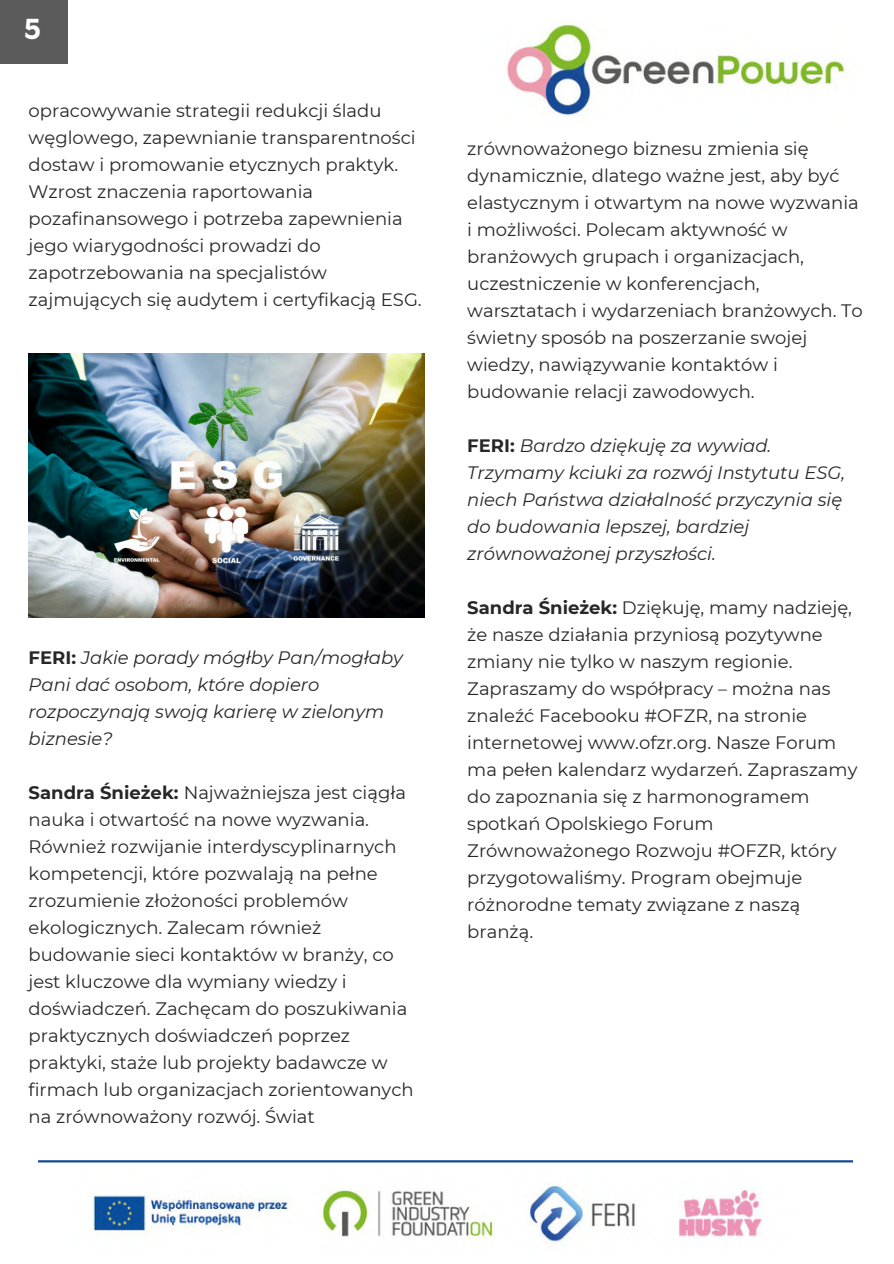
<style>
.page{position:relative;width:894px;height:1264px;background:#fff}
.page>*{position:absolute;margin:0;border:0;box-sizing:border-box;transform-origin:0 0}
.t1{font:700 27px "Now";color:#fff}
.t2{font:18px/27px "Montserrat";color:#272727}
.t3{font:italic 18px/27px "Montserrat";color:#272727}
.s1{font-weight:700;font-style:normal}
.s2{font-weight:700}
</style>
<div class="page">
<hr style="left:38px;top:1160px;width:814px;height:2px;background:#134c94">
<div style="left:0;top:0;width:68px;height:63px;background:#5b5b5b"></div>
<img style="left:507px;top:24px;width:340px;height:91px">
<img style="left:92px;top:1185px;width:670px;height:57px">
<img style="left:29px;top:353px;width:396px;height:265px">
<h1 class="t1" style="left:24px;top:15px;width:19px">5</h1>
<h1 class="t2" style="left:29px;top:97px;width:394px">opracowywanie strategii redukcji śladu węglowego, zapewnianie transparentności dostaw i promowanie etycznych praktyk.<br>Wzrost znaczenia raportowania pozafinansowego i potrzeba zapewnienia jego wiarygodności prowadzi do zapotrzebowania na specjalistów zajmujących się audytem i certyfikacją ESG.</h1>
<h1 class="t3" style="left:29px;top:644px;width:376px"><span class="s1">FERI:</span> Jakie porady mógłby Pan/mogłaby<br>Pani dać osobom, które dopiero rozpoczynają swoją karierę w zielonym biznesie?</h1>
<p class="t2" style="left:29px;top:779px;width:386px"><span class="s2">Sandra Śnieżek:</span> Najważniejsza jest ciągła nauka i otwartość na nowe wyzwania.<br>Również rozwijanie interdyscyplinarnych kompetencji, które pozwalają na pełne zrozumienie złożoności problemów ekologicznych. Zalecam również budowanie sieci kontaktów w branży, co jest kluczowe dla wymiany wiedzy i doświadczeń. Zachęcam do poszukiwania praktycznych doświadczeń poprzez praktyki, staże lub projekty badawcze w firmach lub organizacjach zorientowanych na zrównoważony rozwój. Świat</p>
<p class="t2" style="left:467px;top:135px;width:397px">zrównoważonego biznesu zmienia się dynamicznie, dlatego ważne jest, aby być elastycznym i otwartym na nowe wyzwania i możliwości. Polecam aktywność w branżowych grupach i organizacjach, uczestniczenie w konferencjach, warsztatach i wydarzeniach branżowych. To świetny sposób na poszerzanie swojej wiedzy, nawiązywanie kontaktów i budowanie relacji zawodowych.</p>
<h1 class="t3" style="left:467px;top:432px;width:379px"><span class="s1">FERI:</span> Bardzo dziękuję za wywiad.<br>Trzymamy kciuki za rozwój Instytutu ESG, niech Państwa działalność przyczynia się do budowania lepszej, bardziej zrównoważonej przyszłości.</h1>
<h1 class="t2" style="left:467px;top:594px;width:391px"><span class="s2">Sandra Śnieżek:</span> Dziękuję, mamy nadzieję, że nasze działania przyniosą pozytywne zmiany nie tylko w naszym regionie.<br>Zapraszamy do współpracy – można nas znaleźć Facebooku #OFZR, na stronie internetowej www.ofzr.org. Nasze Forum ma pełen kalendarz wydarzeń. Zapraszamy do zapoznania się z harmonogramem spotkań Opolskiego Forum Zrównoważonego Rozwoju #OFZR, który przygotowaliśmy. Program obejmuje różnorodne tematy związane z naszą branżą.</h1>
</div>
